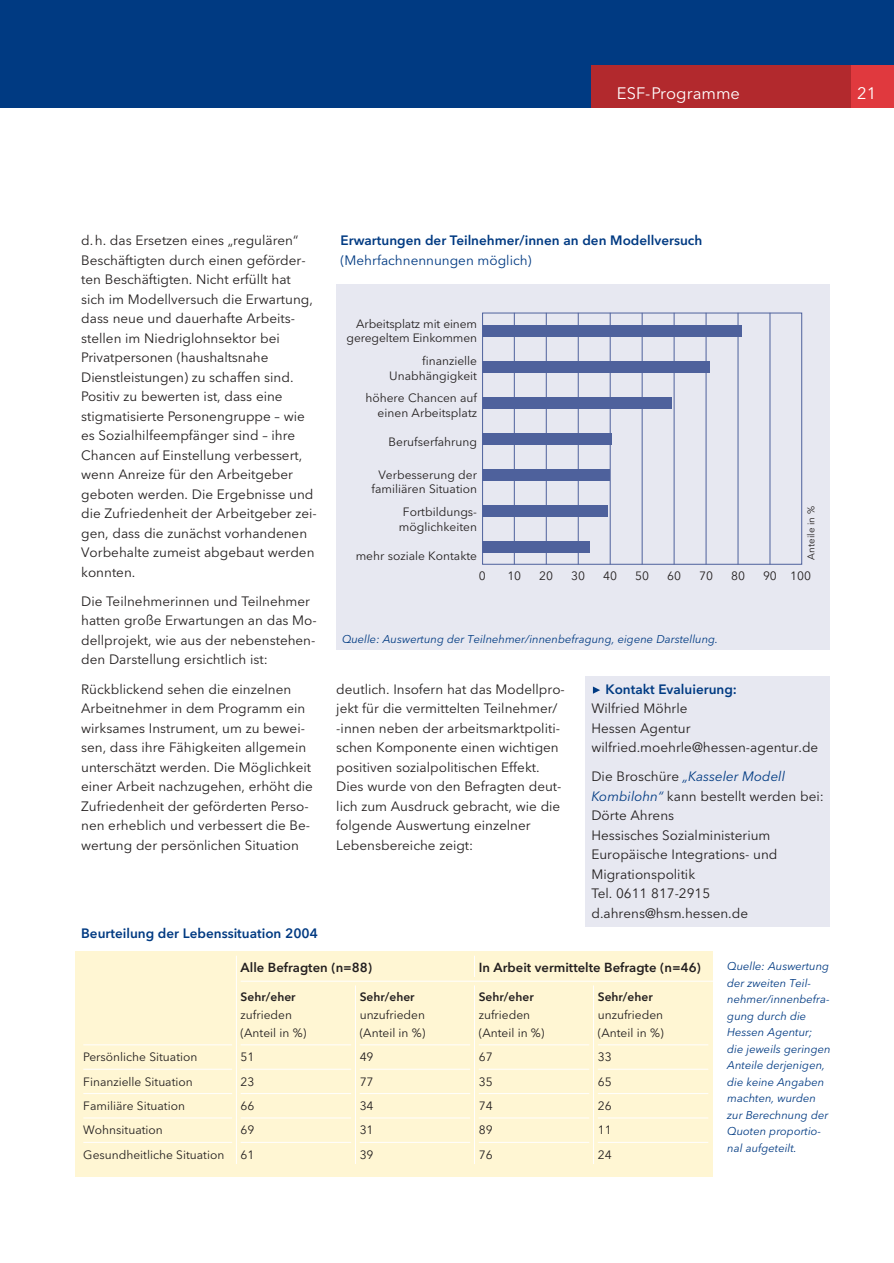
<style>
.page{position:relative;width:894px;height:1263px;background:#fff}
.page>*{position:absolute;margin:0;border:0;box-sizing:border-box;transform-origin:0 0}
.t1{font:16.5px "Avenir Next LT Pro";color:#fff}
.t2{font:13.5px/19.5px "Avenir Next LT Pro";color:#231f1f}
.t3{font:600 13.5px "Avenir Next LT Pro";color:#003a82}
.t4{font:13.5px "Avenir Next LT Pro";color:#003a82}
.t5{font:600 13.05px "Avenir Next LT Pro";color:#231f1f}
.t6{font:12px/24.5px "Avenir Next LT Pro";color:#231f1f}
.t7{font:600 12px "Avenir Next LT Pro";color:#231f1f}
.t8{font:italic 11.25px/16.5px "Avenir Next LT Pro";color:#003a82}
.t9{font:9.75px "Avenir Next LT Pro";color:#231f1f}
.s1{font-style:italic;color:#003a82}
</style>
<div class="page">
<div style="left:0;top:0;width:894px;height:108px;background:#003a82"></div>
<div style="left:851px;top:65px;width:43px;height:43px;background:#e0393e"></div>
<div style="left:591px;top:65px;width:260px;height:43px;background:#b2292d"></div>
<div style="left:585px;top:676px;width:245px;height:251px;background:#e7e8f1"></div>
<div style="left:75px;top:951px;width:638px;height:226px;background:#fff6d3"></div>
<hr style="left:83px;top:1044px;width:149px;height:1px;background:#fff">
<hr style="left:83px;top:1069px;width:149px;height:1px;background:#fff">
<hr style="left:83px;top:1093px;width:149px;height:1px;background:#fff">
<hr style="left:83px;top:1118px;width:149px;height:1px;background:#fff">
<hr style="left:83px;top:1142px;width:149px;height:1px;background:#fff">
<hr style="left:241px;top:1044px;width:110px;height:1px;background:#fff">
<hr style="left:241px;top:1069px;width:110px;height:1px;background:#fff">
<hr style="left:241px;top:1093px;width:110px;height:1px;background:#fff">
<hr style="left:241px;top:1118px;width:110px;height:1px;background:#fff">
<hr style="left:241px;top:1142px;width:110px;height:1px;background:#fff">
<hr style="left:360px;top:1044px;width:110px;height:1px;background:#fff">
<hr style="left:360px;top:1069px;width:110px;height:1px;background:#fff">
<hr style="left:360px;top:1093px;width:110px;height:1px;background:#fff">
<hr style="left:360px;top:1118px;width:110px;height:1px;background:#fff">
<hr style="left:360px;top:1142px;width:110px;height:1px;background:#fff">
<hr style="left:479px;top:1044px;width:110px;height:1px;background:#fff">
<hr style="left:479px;top:1069px;width:110px;height:1px;background:#fff">
<hr style="left:479px;top:1093px;width:110px;height:1px;background:#fff">
<hr style="left:479px;top:1118px;width:110px;height:1px;background:#fff">
<hr style="left:479px;top:1142px;width:110px;height:1px;background:#fff">
<hr style="left:598px;top:1044px;width:110px;height:1px;background:#fff">
<hr style="left:598px;top:1069px;width:110px;height:1px;background:#fff">
<hr style="left:598px;top:1093px;width:110px;height:1px;background:#fff">
<hr style="left:598px;top:1118px;width:110px;height:1px;background:#fff">
<hr style="left:598px;top:1142px;width:110px;height:1px;background:#fff">
<hr style="left:241px;top:981px;width:574px;height:1px;background:#fff">
<hr style="left:236px;top:956px;width:1px;height:208px;background:#fff">
<hr style="left:355px;top:985px;width:1px;height:179px;background:#fff">
<hr style="left:474px;top:985px;width:1px;height:179px;background:#fff">
<svg style="left:474px;top:956px;width:1px;height:21px"></svg>
<hr style="left:593px;top:985px;width:1px;height:179px;background:#fff">
<div style="left:336px;top:284px;width:494px;height:366px;background:#e7e8f1"></div>
<div style="left:482px;top:313px;width:320px;height:251px;border:1px solid #4e619c"></div>
<hr style="left:514px;top:313px;width:1px;height:251px;background:#4e619c">
<hr style="left:546px;top:313px;width:1px;height:251px;background:#4e619c">
<hr style="left:578px;top:313px;width:1px;height:251px;background:#4e619c">
<hr style="left:610px;top:313px;width:1px;height:251px;background:#4e619c">
<hr style="left:642px;top:313px;width:1px;height:251px;background:#4e619c">
<hr style="left:674px;top:313px;width:1px;height:251px;background:#4e619c">
<hr style="left:706px;top:313px;width:1px;height:251px;background:#4e619c">
<hr style="left:738px;top:313px;width:1px;height:251px;background:#4e619c">
<hr style="left:770px;top:313px;width:1px;height:251px;background:#4e619c">
<div style="left:482px;top:325px;width:260px;height:12px;background:#4e619c"></div>
<div style="left:482px;top:361px;width:228px;height:12px;background:#4e619c"></div>
<div style="left:482px;top:397px;width:190px;height:12px;background:#4e619c"></div>
<div style="left:482px;top:433px;width:130px;height:12px;background:#4e619c"></div>
<div style="left:482px;top:469px;width:128px;height:12px;background:#4e619c"></div>
<div style="left:482px;top:505px;width:126px;height:12px;background:#4e619c"></div>
<div style="left:482px;top:541px;width:108px;height:11px;background:#4e619c"></div>
<svg style="left:593px;top:687px;width:7px;height:7px"></svg>
<p class="t1" style="left:617px;top:87px;width:125px">ESF-Programme</p>
<p class="t1" style="left:857px;top:87px;width:21px">21</p>
<p class="t2" style="left:81px;top:232px;width:237px">d.h. das Ersetzen eines „regulären“ Beschäftigten durch einen geförder&shy;ten Beschäftigten. Nicht erfüllt hat sich im Modellversuch die Erwartung, dass neue und dauerhafte Arbeits&shy;stellen im Niedriglohnsektor bei Privatpersonen (haushaltsnahe Dienstleistungen) zu schaffen sind.<br>Positiv zu bewerten ist, dass eine stigmatisierte Personengruppe – wie es Sozialhilfeempfänger sind – ihre Chancen auf Einstellung verbessert, wenn Anreize für den Arbeitgeber geboten werden. Die Ergebnisse und die Zufriedenheit der Arbeitgeber zei&shy;gen, dass die zunächst vorhandenen Vorbehalte zumeist abgebaut werden konnten.</p>
<p class="t2" style="left:81px;top:593px;width:237px">Die Teilnehmerinnen und Teilnehmer hatten große Erwartungen an das Mo&shy;dellprojekt, wie aus der nebenstehen&shy;den Darstellung ersichtlich ist:</p>
<p class="t2" style="left:81px;top:681px;width:233px">Rückblickend sehen die einzelnen Arbeitnehmer in dem Programm ein wirksames Instrument, um zu bewei&shy;sen, dass ihre Fähigkeiten allgemein unterschätzt werden. Die Möglichkeit einer Arbeit nachzugehen, erhöht die Zufriedenheit der geförderten Perso&shy;nen erheblich und verbessert die Be&shy;wertung der persönlichen Situation</p>
<p class="t3" style="left:81px;top:928px;width:238px">Beurteilung der Lebenssituation 2004</p>
<p class="t3" style="left:341px;top:235px;width:363px">Erwartungen der Teilnehmer/innen an den Modellversuch</p>
<p class="t4" style="left:341px;top:255px;width:193px">(Mehrfachnennungen möglich)</p>
<p class="t6" style="left:347px;top:318px;width:132px;line-height:14.4px;text-align:right">Arbeitsplatz mit einem geregeltem Einkommen</p>
<p class="t6" style="left:389px;top:355px;width:89px;line-height:14.4px;text-align:right">finanzielle<br>Unabhängigkeit</p>
<p class="t6" style="left:365px;top:392px;width:113px;line-height:14.4px;text-align:right">höhere Chancen auf einen Arbeitsplatz</p>
<p class="t6" style="left:389px;top:431px;width:90px">Berufserfahrung</p>
<p class="t6" style="left:372px;top:469px;width:107px;line-height:14.4px;text-align:center">Verbesserung der familiären Situation</p>
<p class="t6" style="left:399px;top:506px;width:80px;line-height:14.4px;text-align:center">Fortbildungs&shy;möglichkeiten</p>
<p class="t6" style="left:356px;top:544px;width:123px">mehr soziale Kontakte</p>
<p class="t9" style="left:807px;top:560px;width:55px;rotate:-90deg">Anteile in %</p>
<p class="t6" style="left:479px;top:564px;width:8px">0</p>
<p class="t6" style="left:507px;top:564px;width:15px">10</p>
<p class="t6" style="left:539px;top:564px;width:15px">20</p>
<p class="t6" style="left:571px;top:564px;width:15px">30</p>
<p class="t6" style="left:603px;top:564px;width:15px">40</p>
<p class="t6" style="left:635px;top:564px;width:15px">50</p>
<p class="t6" style="left:667px;top:564px;width:15px">60</p>
<p class="t6" style="left:699px;top:564px;width:15px">70</p>
<p class="t6" style="left:731px;top:564px;width:15px">80</p>
<p class="t6" style="left:763px;top:564px;width:50px">90 100</p>
<p class="t8" style="left:342px;top:632px;width:378px">Quelle: Auswertung der Teilnehmer/innenbefragung, eigene Darstellung.</p>
<p class="t2" style="left:336px;top:681px;width:230px">deutlich. Insofern hat das Modellpro&shy;jekt für die vermittelten Teilnehmer/ -innen neben der arbeitsmarktpoliti&shy;schen Komponente einen wichtigen positiven sozialpolitischen Effekt.<br>Dies wurde von den Befragten deut&shy;lich zum Ausdruck gebracht, wie die folgende Auswertung einzelner Lebensbereiche zeigt:</p>
<p class="t3" style="left:605px;top:684px;width:133px">Kontakt Evaluierung:</p>
<p class="t2" style="left:591px;top:700px;width:228px">Wilfried Möhrle<br>Hessen Agentur wilfried.moehrle@hessen-agentur.de</p>
<p class="t2" style="left:591px;top:768px;width:234px">Die Broschüre <span class="s1">„Kasseler Modell<br>Kombilohn“</span> kann bestellt werden bei:<br>Dörte Ahrens<br>Hessisches Sozialministerium<br>Europäische Integrations- und<br>Migrationspolitik<br>Tel. 0611 817-2915 d.ahrens@hsm.hessen.de</p>
<p class="t6" style="left:83px;top:1046px;width:143px">Persönliche Situation<br>Finanzielle Situation<br>Familiäre Situation<br>Wohnsituation<br>Gesundheitliche Situation</p>
<p class="t5" style="left:241px;top:962px;width:133px">Alle Befragten (n=88)</p>
<p class="t5" style="left:479px;top:962px;width:224px">In Arbeit vermittelte Befragte (n=46)</p>
<p class="t8" style="left:727px;top:959px;width:105px">Quelle: Auswertung der zweiten Teil&shy;nehmer/innenbefra&shy;gung durch die<br>Hessen Agentur; die jeweils geringen<br>Anteile derjenigen, die keine Angaben machten, wurden zur Berechnung der<br>Quoten proportio&shy;nal aufgeteilt.</p>
<p class="t7" style="left:241px;top:992px;width:56px">Sehr/eher</p>
<p class="t6" style="left:241px;top:1007px;width:67px;line-height:18px">zufrieden (Anteil in %)</p>
<p class="t6" style="left:241px;top:1046px;width:15px;text-align:justify">51<br>23<br>66<br>69<br>61</p>
<p class="t7" style="left:360px;top:992px;width:56px">Sehr/eher</p>
<p class="t6" style="left:360px;top:1007px;width:67px;line-height:18px">unzufrieden (Anteil in %)</p>
<p class="t6" style="left:360px;top:1046px;width:15px;text-align:justify">49<br>77<br>34<br>31<br>39</p>
<p class="t7" style="left:479px;top:992px;width:56px">Sehr/eher</p>
<p class="t6" style="left:479px;top:1007px;width:67px;line-height:18px">zufrieden (Anteil in %)</p>
<p class="t6" style="left:479px;top:1046px;width:15px;text-align:justify">67<br>35<br>74<br>89<br>76</p>
<p class="t7" style="left:598px;top:992px;width:56px">Sehr/eher</p>
<p class="t6" style="left:598px;top:1007px;width:67px;line-height:18px">unzufrieden (Anteil in %)</p>
<p class="t6" style="left:598px;top:1046px;width:15px;text-align:justify">33<br>65<br>26<br>11<br>24</p>
</div>
